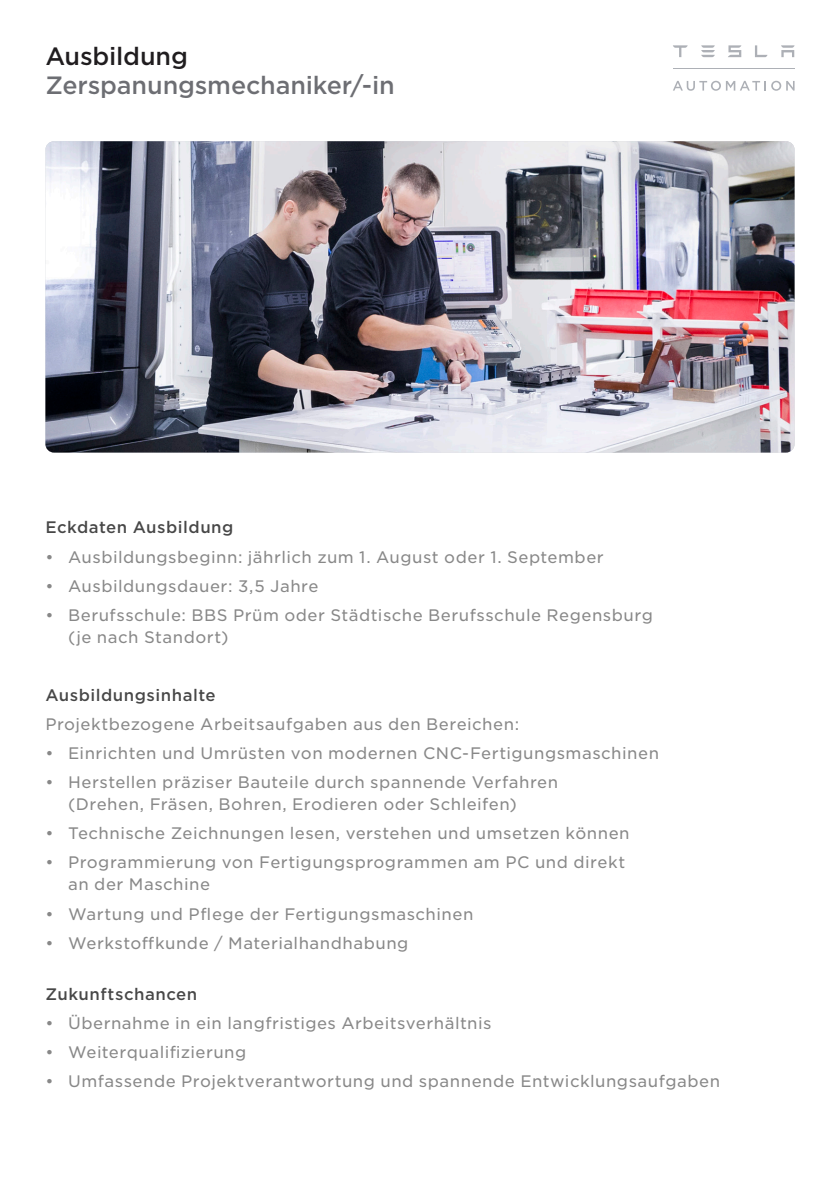
<style>
.page{position:relative;width:840px;height:1191px;background:#fff}
.page>*{position:absolute;margin:0;border:0;box-sizing:border-box;transform-origin:0 0}
.t1{font:500 24px/29px "Gotham S Sm";letter-spacing:-.01em;color:#6d6e73}
.t2{font:16px/22px "Gotham S Sm";letter-spacing:.03em;color:#888}
.t3{font:500 16px "Gotham S Sm";letter-spacing:.03em;color:#474747}
.s1{color:#201d1f}
</style>
<div class="page">
<img style="left:45px;top:141px;width:749px;height:311px">
<svg style="left:673px;top:45px;width:14px;height:12px"></svg>
<svg style="left:755px;top:45px;width:12px;height:12px"></svg>
<svg style="left:728px;top:45px;width:13px;height:12px"></svg>
<svg style="left:701px;top:45px;width:13px;height:12px"></svg>
<svg style="left:781px;top:45px;width:13px;height:12px"></svg>
<hr style="left:672px;top:69px;width:122px;height:1px;background:#adb0b6">
<svg style="left:673px;top:81px;width:121px;height:10px"></svg>
<p class="t1" style="left:45px;top:41px;width:351px"><span class="s1">Ausbildung<br></span>Zerspanungsmechaniker/-in</p>
<p class="t3" style="left:45px;top:517px;width:189px">Eckdaten Ausbildung</p>
<p class="t2" style="left:45px;top:545px;width:559px">• Ausbildungsbeginn: jährlich zum 1. August oder 1. September</p>
<p class="t2" style="left:45px;top:574px;width:274px">• Ausbildungsdauer: 3,5 Jahre</p>
<p class="t2" style="left:68px;top:603px;width:586px;text-indent:-23px">• Berufsschule: BBS Prüm oder Städtische Berufsschule Regensburg (je nach Standort)</p>
<p class="t3" style="left:45px;top:684px;width:172px">Ausbildungsinhalte</p>
<p class="t2" style="left:45px;top:713px;width:475px">Projektbezogene Arbeitsaufgaben aus den Bereichen:</p>
<p class="t2" style="left:45px;top:742px;width:615px">• Einrichten und Umrüsten von modernen CNC-Fertigungsmaschinen</p>
<p class="t2" style="left:68px;top:771px;width:491px;text-indent:-23px">• Herstellen präziser Bauteile durch spannende Verfahren (Drehen, Fräsen, Bohren, Erodieren oder Schleifen)</p>
<p class="t2" style="left:45px;top:822px;width:585px">• Technische Zeichnungen lesen, verstehen und umsetzen können</p>
<p class="t2" style="left:68px;top:851px;width:558px;text-indent:-23px">• Programmierung von Fertigungsprogrammen am PC und direkt an der Maschine</p>
<p class="t2" style="left:45px;top:902px;width:429px">• Wartung und Pflege der Fertigungsmaschinen</p>
<p class="t2" style="left:45px;top:931px;width:364px">• Werkstoffkunde / Materialhandhabung</p>
<p class="t3" style="left:45px;top:983px;width:153px">Zukunftschancen</p>
<p class="t2" style="left:45px;top:1011px;width:447px">• Übernahme in ein langfristiges Arbeitsverhältnis</p>
<p class="t2" style="left:45px;top:1040px;width:202px">• Weiterqualifizierung</p>
<p class="t2" style="left:45px;top:1069px;width:676px">• Umfassende Projektverantwortung und spannende Entwicklungsaufgaben</p>
</div>
